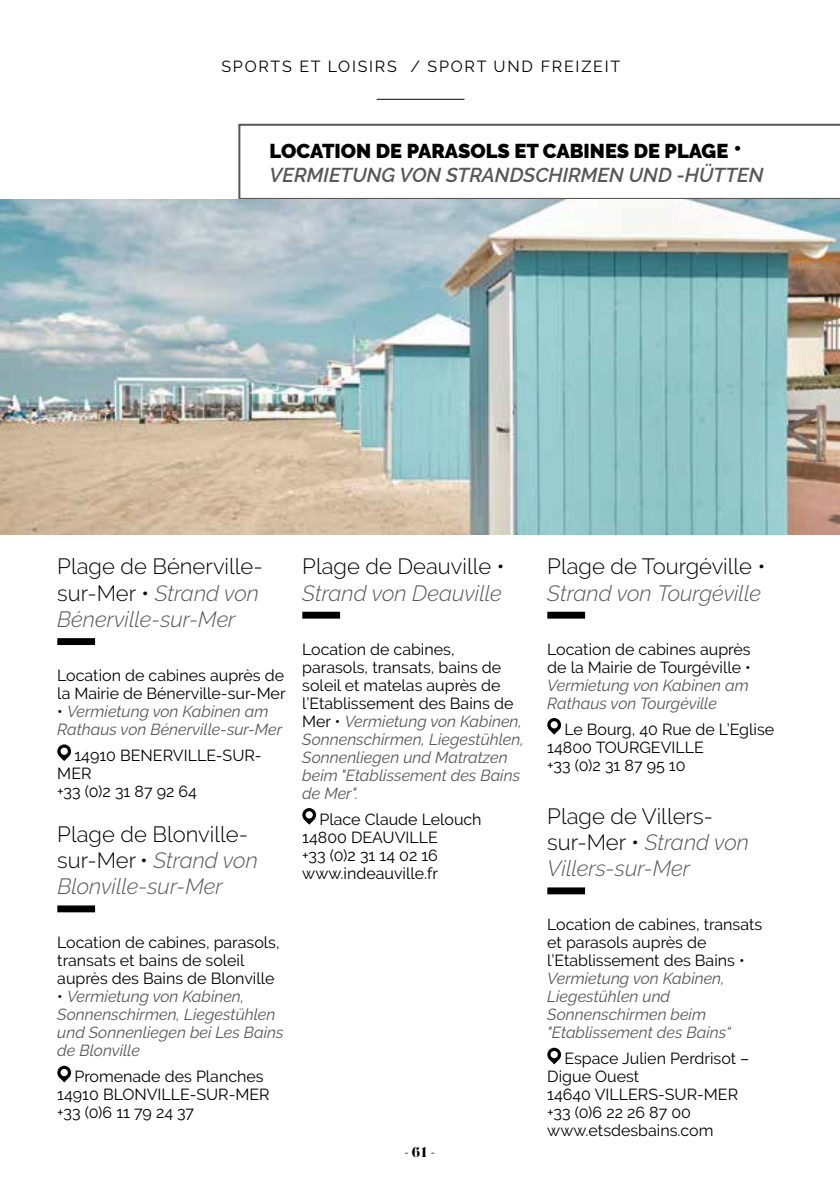
<style>
.page{position:relative;width:840px;height:1191px;background:#fff}
.page>*{position:absolute;margin:0;border:0;box-sizing:border-box;transform-origin:0 0}
.t1{font:italic 300 22px/26.4px "Raleway";color:#575756}
.t2{font:300 22px "Raleway";color:#000}
.t3{font:italic 600 20px/24px "Raleway";color:#575756}
.t4{font:16px/18px "Raleway";color:#000}
.t5{font:italic 16px/18px "Raleway";color:#575756}
.t6{font:16px "Raleway";letter-spacing:.11em;color:#000}
.t7{font:14px "Pistilli";color:#000}
.s1{font-weight:900;font-style:normal;color:#000}
.s2{font-weight:400;font-style:normal;font-size:28px;color:#000}
.s3{font-style:normal;color:#000}
</style>
<div class="page">
<div style="left:57px;top:638px;width:38px;height:7px;background:#000"></div>
<svg style="left:57px;top:744px;width:14px;height:17px"></svg>
<div style="left:57px;top:905px;width:38px;height:7px;background:#000"></div>
<svg style="left:57px;top:1065px;width:14px;height:17px"></svg>
<div style="left:302px;top:612px;width:38px;height:6px;background:#000"></div>
<svg style="left:302px;top:808px;width:14px;height:16px"></svg>
<div style="left:547px;top:612px;width:37px;height:6px;background:#000"></div>
<svg style="left:547px;top:718px;width:13px;height:16px"></svg>
<div style="left:547px;top:887px;width:37px;height:7px;background:#000"></div>
<svg style="left:547px;top:1047px;width:13px;height:17px"></svg>
<svg style="left:238px;top:124px;width:601px;height:76px"></svg>
<hr style="left:376px;top:99px;width:88px;height:1px;background:#000">
<img style="left:1px;top:200px;width:838px;height:334px">
<p class="t6" style="left:221px;top:57px;width:400px">SPORTS ET LOISIRS / SPORT UND FREIZEIT</p>
<p class="t3" style="left:269px;top:139px;width:495px"><span class="s1">LOCATION DE PARASOLS ET CABINES DE PLAGE</span> <span class="s2">•<br></span>VERMIETUNG VON STRANDSCHIRMEN UND -HÜTTEN</p>
<h1 class="t1" style="left:57px;top:553px;width:207px"><span class="s3">Plage de Bénerville&shy;sur-Mer •</span> Strand von<br>Bénerville-sur-Mer</h1>
<p class="t4" style="left:57px;top:666px;width:230px">Location de cabines auprès de la Mairie de Bénerville-sur-Mer</p>
<p class="t5" style="left:57px;top:702px;width:226px"><span class="s3">•</span> Vermietung von Kabinen am<br>Rathaus von Bénerville-sur-Mer</p>
<p class="t4" style="left:57px;top:746px;width:206px;text-indent:17px">14910 BENERVILLE-SUR-<br>MER<br>+33 (0)2 31 87 92 64</p>
<h1 class="t1" style="left:57px;top:820px;width:202px"><span class="s3">Plage de Blonville&shy;sur-Mer •</span> Strand von<br>Blonville-sur-Mer</h1>
<h1 class="t2" style="left:302px;top:553px;width:204px">Plage de Deauville •</h1>
<h1 class="t1" style="left:302px;top:579px;width:201px">Strand von Deauville</h1>
<p class="t5" style="left:302px;top:640px;width:223px"><span class="s3">Location de cabines, parasols, transats, bains de soleil et matelas auprès de l’Etablissement des Bains de<br>Mer •</span> Vermietung von Kabinen,<br>Sonnenschirmen, Liegestühlen,<br>Sonnenliegen und Matratzen beim "Etablissement des Bains de Mer".</p>
<p class="t4" style="left:302px;top:810px;width:181px;text-indent:17px">Place Claude Lelouch<br>14800 DEAUVILLE<br>+33 (0)2 31 14 02 16 www.indeauville.fr</p>
<p class="t4" style="left:57px;top:933px;width:224px">Location de cabines, parasols, transats et bains de soleil auprès des Bains de Blonville</p>
<p class="t5" style="left:57px;top:987px;width:228px"><span class="s3">•</span> Vermietung von Kabinen,<br>Sonnenschirmen, Liegestühlen und Sonnenliegen bei Les Bains de Blonville</p>
<p class="t4" style="left:57px;top:1067px;width:214px;text-indent:17px">Promenade des Planches<br>14910 BLONVILLE-SUR-MER +33 (0)6 11 79 24 37</p>
<p class="t7" style="left:404px;top:1142px;width:32px">- 61 -</p>
<h1 class="t2" style="left:547px;top:553px;width:219px">Plage de Tourgéville •</h1>
<h1 class="t1" style="left:547px;top:579px;width:215px">Strand von Tourgéville</h1>
<p class="t4" style="left:547px;top:640px;width:205px">Location de cabines auprès de la Mairie de Tourgéville •</p>
<p class="t5" style="left:547px;top:676px;width:203px">Vermietung von Kabinen am<br>Rathaus von Tourgéville</p>
<p class="t4" style="left:547px;top:720px;width:228px;text-indent:17px">Le Bourg, 40 Rue de L’Eglise<br>14800 TOURGEVILLE<br>+33 (0)2 31 87 95 10</p>
<h1 class="t1" style="left:547px;top:802px;width:203px"><span class="s3">Plage de Villers&shy;sur-Mer •</span> Strand von<br>Villers-sur-Mer</h1>
<p class="t4" style="left:547px;top:915px;width:216px">Location de cabines, transats et parasols auprès de l’Etablissement des Bains •</p>
<p class="t5" style="left:547px;top:969px;width:185px">Vermietung von Kabinen,<br>Liegestühlen und<br>Sonnenschirmen beim "Etablissement des Bains“</p>
<p class="t4" style="left:547px;top:1049px;width:203px;text-indent:17px">Espace Julien Perdrisot –<br>Digue Ouest<br>14640 VILLERS-SUR-MER +33 (0)6 22 26 87 00 www.etsdesbains.com</p>
</div>
